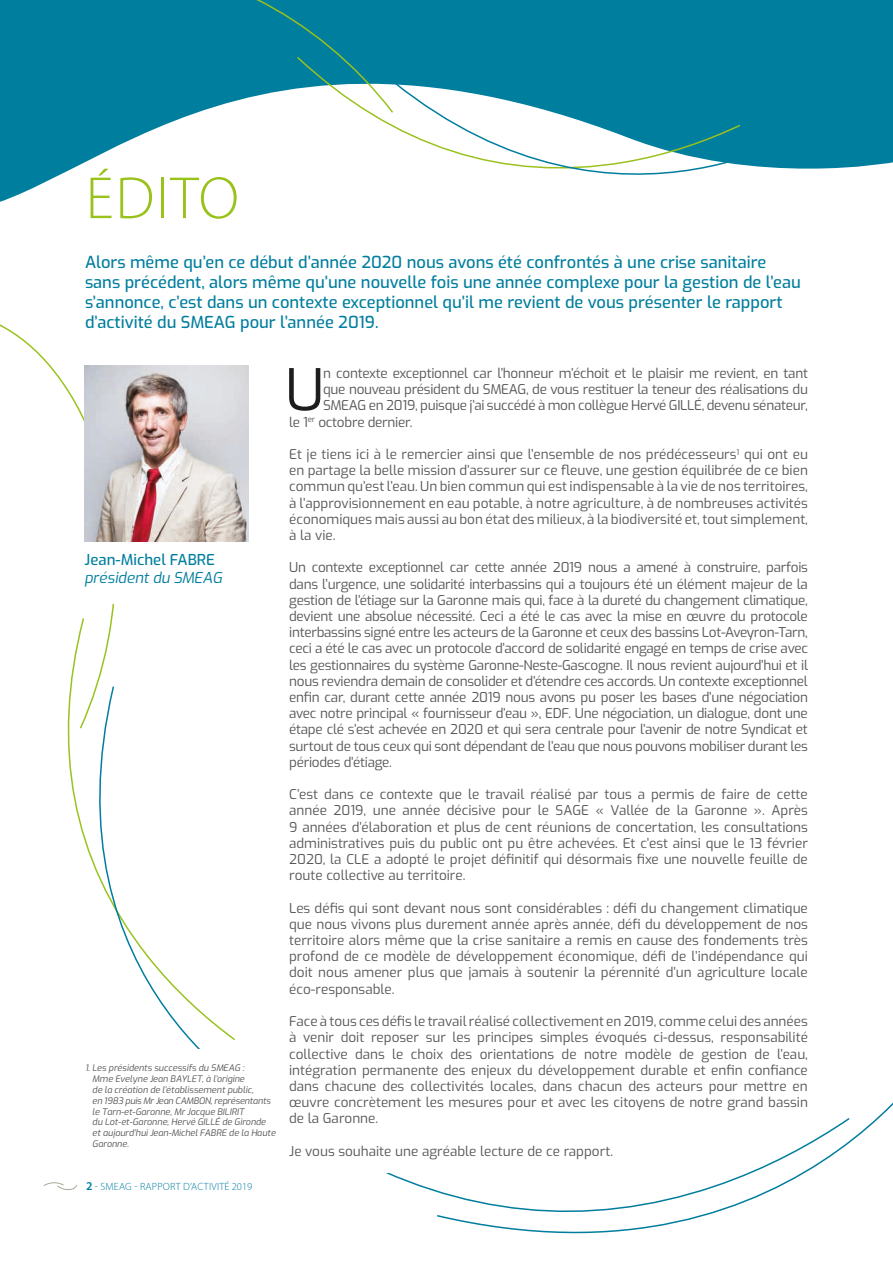
<style>
.page{position:relative;width:893px;height:1263px;background:#fff}
.page>*{position:absolute;margin:0;border:0;box-sizing:border-box;transform-origin:0 0}
.t1{font:300 60px "Myriad Pro";letter-spacing:.03em;color:#99c21d}
.t2{font:57.45px "Exo";color:#1d1d1b}
.t3{font:500 16.5px/19.8px "Exo";color:#007e9e}
.t4{font:500 15px "Exo";color:#007e9e}
.t5{font:italic 15px "Exo";color:#007e9e}
.t6{font:13.5px/16.2px "Exo";letter-spacing:-.02em;color:#575756;text-align:justify}
.t7{font:13.5px "Exo";color:#575756}
.t8{font:300 10.5px "Myriad Pro";letter-spacing:.02em;color:#007d9e}
.t9{font:italic 9px/10.8px "Exo";color:#575756}
.s1{font-weight:600;font-size:12px}
</style>
<div class="page">
<svg style="left:43px;top:1182px;width:34px;height:8px"></svg>
<svg style="left:67px;top:730px;width:168px;height:319px"></svg>
<svg style="left:0;top:324px;width:114px;height:406px"></svg>
<div style="left:85px;top:348px;width:164px;height:212px;background:#fff"></div>
<img style="left:85px;top:366px;width:164px;height:175px">
<div style="left:57px;top:554px;width:199px;height:50px;background:#fff"></div>
<svg style="left:0;top:0;width:893px;height:202px;fill:#007e9e"></svg>
<svg style="left:295px;top:55px;width:447px;height:129px"></svg>
<svg style="left:370px;top:61px;width:447px;height:141px"></svg>
<svg style="left:0;top:0;width:395px;height:114px;background:#198aa5"></svg>
<svg style="left:435px;top:1102px;width:458px;height:132px"></svg>
<div style="left:319px;top:1124px;width:120px;height:48px;background:#fff"></div>
<h1 class="t1" style="left:86px;top:162px;width:155px">ÉDITO</h1>
<p class="t3" style="left:85px;top:251px;width:717px">Alors même qu’en ce début d’année 2020 nous avons été confrontés à une crise sanitaire sans précédent, alors même qu’une nouvelle fois une année complexe pour la gestion de l’eau s’annonce, c’est dans un contexte exceptionnel qu’il me revient de vous présenter le rapport d’activité du SMEAG pour l’année 2019.</p>
<p class="t4" style="left:85px;top:548px;width:132px">Jean-Michel FABRE</p>
<p class="t5" style="left:85px;top:566px;width:139px">président du SMEAG</p>
<p class="t9" style="left:92px;top:1062px;width:185px;text-indent:-7px">1. Les présidents successifs du SMEAG :<br>Mme Evelyne Jean BAYLET, à l’origine<br>de la création de l’établissement public,<br>en 1983 puis Mr Jean CAMBON, représentants le Tarn-et-Garonne, Mr Jacque BILIRIT<br>du Lot-et-Garonne, Hervé GILLÉ de Gironde et aujourd’hui Jean-Michel FABRE de la Haute Garonne.</p>
<p class="t8" style="left:86px;top:1180px;width:168px"><span class="s1">2</span> - SMEAG - RAPPORT D’ACTIVITÉ 2019</p>
<h2 class="t2" style="left:285px;top:347px;width:40px">U</h2>
<p class="t6" style="left:323px;top:364px;width:486px">n contexte exceptionnel car l’honneur m’échoit et le plaisir me revient, en tant</p>
<p class="t6" style="left:323px;top:380px;width:486px">que nouveau président du SMEAG, de vous restituer la teneur des réalisations du</p>
<p class="t6" style="left:323px;top:397px;width:486px">SMEAG en 2019, puisque j’ai succédé à mon collègue Hervé GILLÉ, devenu sénateur,</p>
<p class="t6" style="left:289px;top:413px;width:125px">le 1<sup>er</sup> octobre dernier.</p>
<p class="t6" style="left:289px;top:445px;width:520px">Et je tiens ici à le remercier ainsi que l’ensemble de nos prédécesseurs<sup>1</sup> qui ont eu en partage la belle mission d’assurer sur ce fleuve, une gestion équilibrée de ce bien commun qu’est l’eau. Un bien commun qui est indispensable à la vie de nos territoires, à l’approvisionnement en eau potable, à notre agriculture, à de nombreuses activités économiques mais aussi au bon état des milieux, à la biodiversité et, tout simplement, à la vie.</p>
<p class="t6" style="left:289px;top:559px;width:520px">Un contexte exceptionnel car cette année 2019 nous a amené à construire, parfois dans l’urgence, une solidarité interbassins qui a toujours été un élément majeur de la gestion de l’étiage sur la Garonne mais qui, face à la dureté du changement climatique, devient une absolue nécessité. Ceci a été le cas avec la mise en œuvre du protocole interbassins signé entre les acteurs de la Garonne et ceux des bassins Lot-Aveyron-Tarn, ceci a été le cas avec un protocole d’accord de solidarité engagé en temps de crise avec les gestionnaires du système Garonne-Neste-Gascogne. Il nous revient aujourd’hui et il nous reviendra demain de consolider et d’étendre ces accords. Un contexte exceptionnel enfin car, durant cette année 2019 nous avons pu poser les bases d’une négociation avec notre principal « fournisseur d’eau », EDF. Une négociation, un dialogue, dont une étape clé s’est achevée en 2020 et qui sera centrale pour l’avenir de notre Syndicat et surtout de tous ceux qui sont dépendant de l’eau que nous pouvons mobiliser durant les périodes d’étiage.</p>
<p class="t6" style="left:289px;top:785px;width:520px">C’est dans ce contexte que le travail réalisé par tous a permis de faire de cette année 2019, une année décisive pour le SAGE « Vallée de la Garonne ». Après 9 années d’élaboration et plus de cent réunions de concertation, les consultations administratives puis du public ont pu être achevées. Et c’est ainsi que le 13 février 2020, la CLE a adopté le projet définitif qui désormais fixe une nouvelle feuille de route collective au territoire.</p>
<p class="t6" style="left:289px;top:899px;width:520px">Les défis qui sont devant nous sont considérables : défi du changement climatique que nous vivons plus durement année après année, défi du développement de nos territoire alors même que la crise sanitaire a remis en cause des fondements très profond de ce modèle de développement économique, défi de l’indépendance qui doit nous amener plus que jamais à soutenir la pérennité d’un agriculture locale éco-responsable.</p>
<p class="t6" style="left:289px;top:1012px;width:520px">Face à tous ces défis le travail réalisé collectivement en 2019, comme celui des années à venir doit reposer sur les principes simples évoqués ci-dessus, responsabilité collective dans le choix des orientations de notre modèle de gestion de l’eau, intégration permanente des enjeux du développement durable et enfin confiance dans chacune des collectivités locales, dans chacun des acteurs pour mettre en œuvre concrètement les mesures pour et avec les citoyens de notre grand bassin de la Garonne.</p>
<p class="t7" style="left:289px;top:1141px;width:325px">Je vous souhaite une agréable lecture de ce rapport.</p>
</div>
